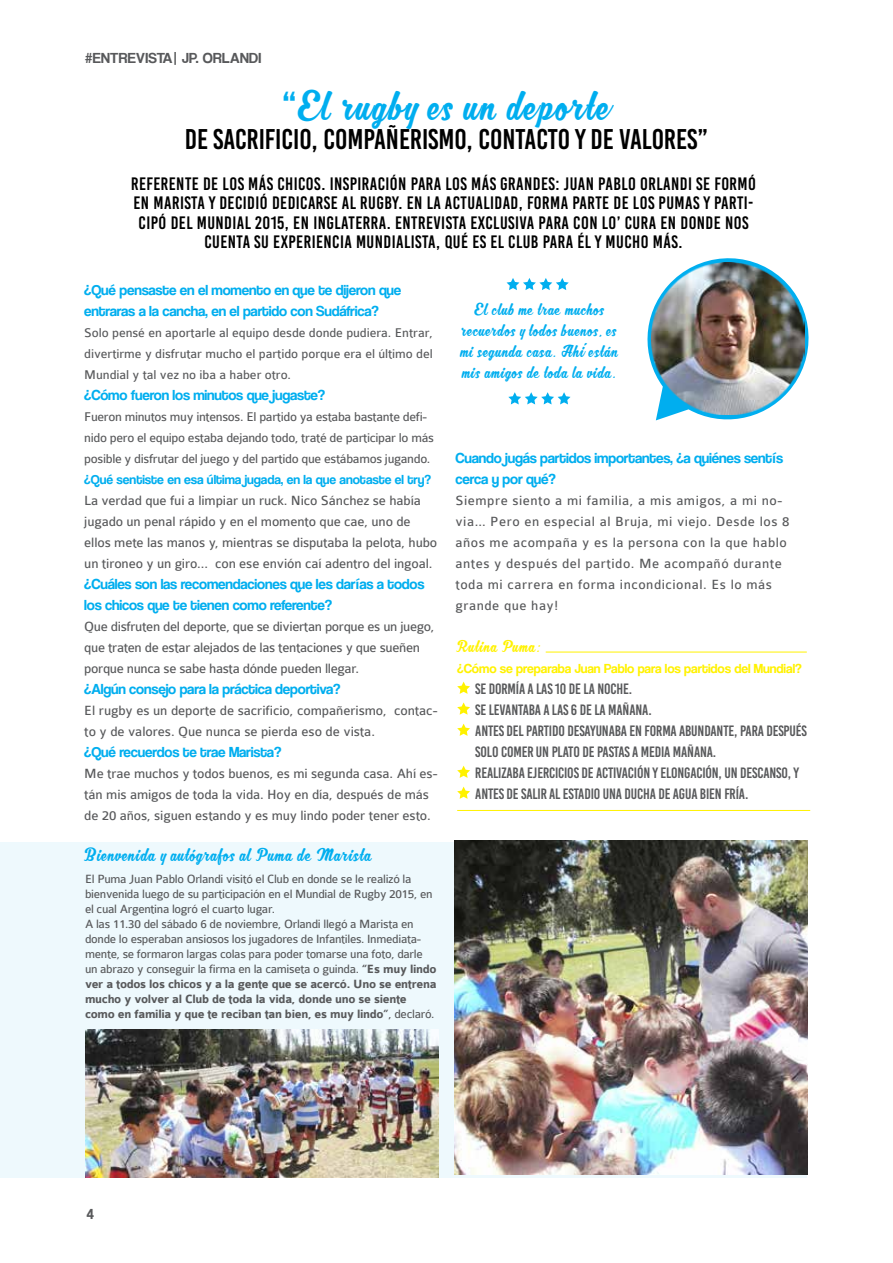
<style>
.page{position:relative;width:893px;height:1263px;background:#fff}
.page>*{position:absolute;margin:0;border:0;box-sizing:border-box;transform-origin:0 0}
.t1{font:40.5px "MJ Zhafira Demo";letter-spacing:.05em;color:#00aeef}
.t2{font:28.5px "Bebas Kai";color:#000}
.t3{font:18px/19.5px "Bebas Kai";letter-spacing:.025em;color:#000;text-align:center}
.t4{font:18px "MJ Zhafira Demo";letter-spacing:.05em;color:#00aeef}
.t5{font:16.5px/21px "MJ Zhafira Demo";letter-spacing:.05em;color:#00aeef;text-align:center}
.t6{font:16.5px "MJ Zhafira Demo";letter-spacing:.05em;color:#fff200}
.t7{font:15px/21px "Coolvetica Rg";letter-spacing:-.01em;color:#00aeef}
.t8{font:15px/21px "Bebas Kai";letter-spacing:-.01em;color:#58595b}
.t9{font:15px "Coolvetica Rg";letter-spacing:.025em;color:#58595b}
.t10{font:14.25px/21px "Colaborate";letter-spacing:-.01em;color:#58595b}
.t11{font:14.25px/21px "Colaborate";letter-spacing:.035em;color:#58595b}
.t12{font:13.5px/21px "Colaborate";letter-spacing:-.025em;color:#58595b;text-align:justify}
.t13{font:13.5px "Coolvetica Rg";color:#00aeef}
.t14{font:13.5px "Coolvetica Rg";color:#fff200}
.t15{font:12.75px/15px "Colaborate";letter-spacing:-.025em;color:#58595b}
.s1{font-family:"Bebas Kai"}
.s2{font-weight:700}
</style>
<div class="page">
<svg style="left:647px;top:258px;width:162px;height:163px"></svg>
<img style="left:652px;top:262px;width:152px;height:153px">
<svg style="left:507px;top:278px;width:62px;height:12px"></svg>
<svg style="left:508px;top:392px;width:62px;height:12px"></svg>
<svg style="left:457px;top:682px;width:13px;height:12px"></svg>
<svg style="left:457px;top:702px;width:13px;height:13px"></svg>
<svg style="left:457px;top:724px;width:13px;height:12px"></svg>
<svg style="left:457px;top:766px;width:13px;height:12px"></svg>
<svg style="left:457px;top:786px;width:13px;height:13px"></svg>
<hr style="left:457px;top:810px;width:353px;height:1px;background:#fff200">
<hr style="left:546px;top:652px;width:261px;height:1px;background:#fff200">
<div style="left:0;top:842px;width:806px;height:336px;background:#eef9fd"></div>
<img style="left:85px;top:1030px;width:353px;height:148px">
<img style="left:455px;top:840px;width:353px;height:335px">
<p class="t9" style="left:85px;top:49px;width:178px">#ENTREVISTA| JP. ORLANDI</p>
<h1 class="t1" style="left:282px;top:81px;width:331px"><span class="s1">“</span>El rugby es un deporte</h1>
<h2 class="t2" style="left:185px;top:123px;width:525px">DE SACRIFICIO, COMPAÑERISMO, CONTACTO Y DE VALORES”</h2>
<p class="t3" style="left:131px;top:174px;width:626px">REFERENTE DE LOS MÁS CHICOS. INSPIRACIÓN PARA LOS MÁS GRANDES: JUAN PABLO ORLANDI SE FORMÓ EN MARISTA Y DECIDIÓ DEDICARSE AL RUGBY. EN LA ACTUALIDAD, FORMA PARTE DE LOS PUMAS Y PARTI-CIPÓ DEL MUNDIAL 2015, EN INGLATERRA. ENTREVISTA EXCLUSIVA PARA CON LO’ CURA EN DONDE NOS CUENTA SU EXPERIENCIA MUNDIALISTA, QUÉ ES EL CLUB PARA ÉL Y MUCHO MÁS.</p>
<p class="t7" style="left:84px;top:279px;width:319px">¿Qué pensaste en el momento en que te dijeron que entraras a la cancha, en el partido con Sudáfrica?</p>
<p class="t12" style="left:84px;top:322px;width:350px">Solo pensé en aportarle al equipo desde donde pudiera. Entrar, divertirme y disfrutar mucho el partido porque era el último del Mundial y tal vez no iba a haber otro.</p>
<p class="t7" style="left:84px;top:384px;width:242px">¿Cómo fueron los minutos que jugaste?</p>
<p class="t12" style="left:84px;top:406px;width:351px;text-align:left">Fueron minutos muy intensos. El partido ya estaba bastante defi&shy;nido pero el equipo estaba dejando todo, traté de participar lo más posible y disfrutar del juego y del partido que estábamos jugando.</p>
<p class="t13" style="left:84px;top:472px;width:348px">¿Qué sentiste en esa última jugada, en la que anotaste el try?</p>
<p class="t10" style="left:84px;top:490px;width:354px">La verdad que fui a limpiar un ruck. Nico Sánchez se había jugado un penal rápido y en el momento que cae, uno de ellos mete las manos y, mientras se disputaba la pelota, hubo un tironeo y un giro… con ese envión caí adentro del ingoal.</p>
<p class="t7" style="left:84px;top:573px;width:342px">¿Cuáles son las recomendaciones que les darías a todos los chicos que te tienen como referente?</p>
<p class="t10" style="left:84px;top:616px;width:352px">Que disfruten del deporte, que se diviertan porque es un juego, que traten de estar alejados de las tentaciones y que sueñen porque nunca se sabe hasta dónde pueden llegar.</p>
<p class="t7" style="left:84px;top:678px;width:258px">¿Algún consejo para la práctica deportiva?</p>
<p class="t10" style="left:84px;top:700px;width:355px">El rugby es un deporte de sacrificio, compañerismo, contac&shy;to y de valores. Que nunca se pierda eso de vista.</p>
<p class="t7" style="left:84px;top:741px;width:198px">¿Qué recuerdos te trae Marista?</p>
<p class="t10" style="left:84px;top:763px;width:355px">Me trae muchos y todos buenos, es mi segunda casa. Ahí es&shy;tán mis amigos de toda la vida. Hoy en día, después de más de 20 años, siguen estando y es muy lindo poder tener esto.</p>
<p class="t5" style="left:461px;top:299px;width:159px">El club me trae muchos recuerdos y todos buenos, es mi segunda casa. Ahí están mis amigos de toda la vida.</p>
<p class="t7" style="left:455px;top:447px;width:329px">Cuando jugás partidos importantes, ¿a quiénes sentís cerca y por qué?</p>
<p class="t11" style="left:455px;top:490px;width:335px">Siempre siento a mi familia, a mis amigos, a mi no&shy;via… Pero en especial al Bruja, mi viejo. Desde los 8 años me acompaña y es la persona con la que hablo antes y después del partido. Me acompañó durante toda mi carrera en forma incondicional. Es lo más grande que hay!</p>
<p class="t6" style="left:457px;top:635px;width:85px">Rutina Puma:</p>
<p class="t14" style="left:457px;top:660px;width:346px">¿Cómo se preparaba Juan Pablo para los partidos del Mundial?</p>
<p class="t8" style="left:475px;top:678px;width:333px">SE DORMÍA A LAS 10 DE LA NOCHE.<br>SE LEVANTABA A LAS 6 DE LA MAÑANA.<br>ANTES DEL PARTIDO DESAYUNABA EN FORMA ABUNDANTE, PARA DESPUÉS SOLO COMER UN PLATO DE PASTAS A MEDIA MAÑANA.<br>REALIZABA EJERCICIOS DE ACTIVACIÓN Y ELONGACIÓN, UN DESCANSO, Y ANTES DE SALIR AL ESTADIO UNA DUCHA DE AGUA BIEN FRÍA.</p>
<p class="t4" style="left:84px;top:844px;width:289px">Bienvenida y autógrafos al Puma de Marista</p>
<p class="t15" style="left:85px;top:871px;width:353px">El Puma Juan Pablo Orlandi visitó el Club en donde se le realizó la bienvenida luego de su participación en el Mundial de Rugby 2015, en el cual Argentina logró el cuarto lugar.<br>A las 11.30 del sábado 6 de noviembre, Orlandi llegó a Marista en donde lo esperaban ansiosos los jugadores de Infantiles. Inmediata&shy;mente, se formaron largas colas para poder tomarse una foto, darle un abrazo y conseguir la firma en la camiseta o guinda. <span class="s2">“Es muy lindo ver a todos los chicos y a la gente que se acercó. Uno se entrena mucho y volver al Club de toda la vida, donde uno se siente como en familia y que te reciban tan bien, es muy lindo”</span>, declaró.</p>
<p class="t9" style="left:87px;top:1205px;width:9px">4</p>
</div>
